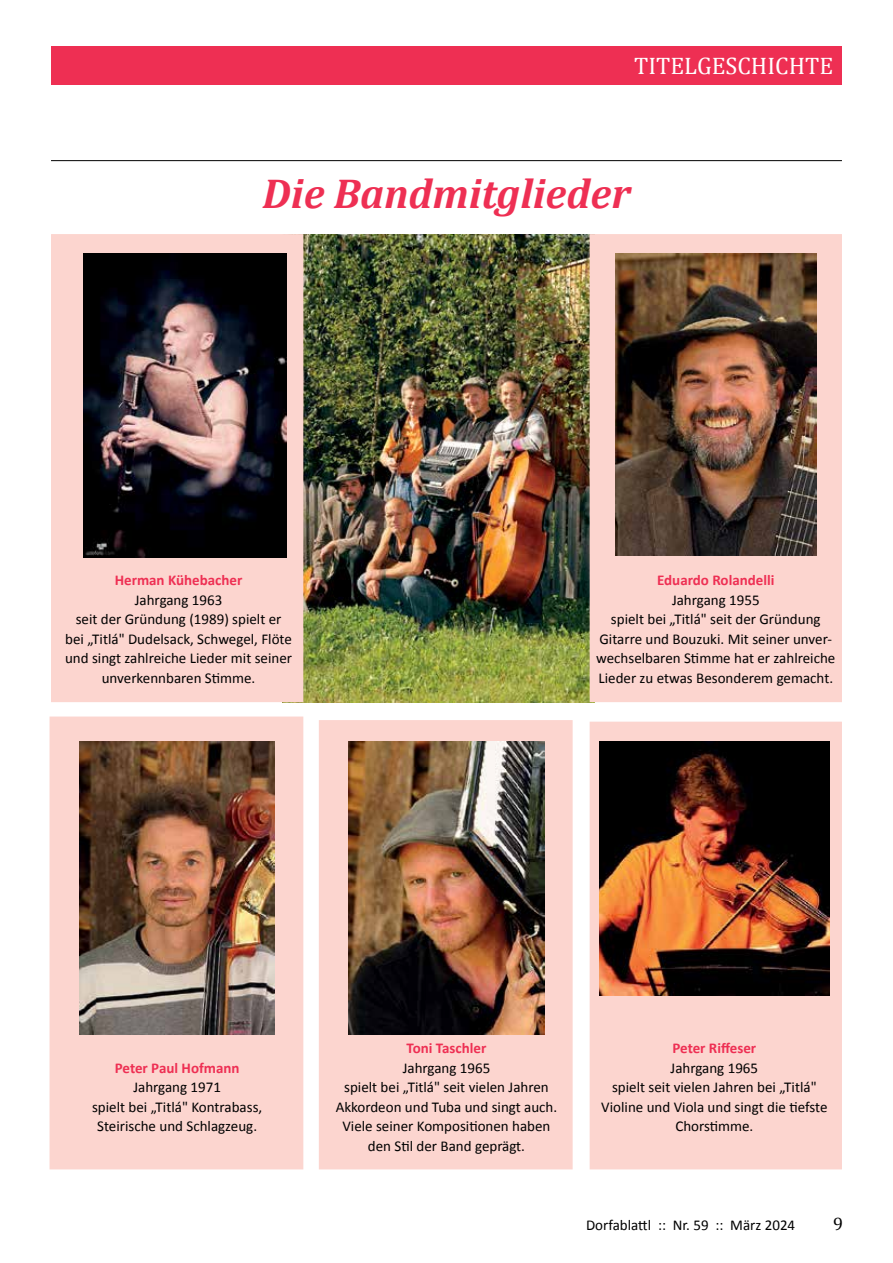
<style>
.page{position:relative;width:893px;height:1263px;background:#fff}
.page>*{position:absolute;margin:0;border:0;box-sizing:border-box;transform-origin:0 0}
.t1{font:italic 700 42px "Cambria";color:#ee2f53}
.t2{font:24px "Cambria";color:#fff}
.t3{font:18px "Cambria";color:#000}
.t4{font:15px/19.5px "Calibri";color:#000;text-align:center}
.t5{font:700 15px "Calibri";color:#ee2f53}
</style>
<div class="page">
<div style="left:51px;top:46px;width:791px;height:39px;background:#ee2f53"></div>
<img style="left:303px;top:234px;width:287px;height:468px">
<div style="left:590px;top:722px;width:252px;height:447px;background:#fcd5cf"></div>
<div style="left:319px;top:720px;width:254px;height:449px;background:#fcd5cf;border:2px solid #fcd5cf"></div>
<div style="left:50px;top:716px;width:253px;height:453px;background:#fcd5cf"></div>
<div style="left:590px;top:234px;width:252px;height:468px;background:#fcd5cf"></div>
<div style="left:51px;top:234px;width:252px;height:468px;background:#fcd5cf"></div>
<img style="left:84px;top:254px;width:202px;height:303px">
<img style="left:615px;top:254px;width:201px;height:301px">
<img style="left:79px;top:741px;width:196px;height:293px">
<img style="left:349px;top:741px;width:195px;height:293px">
<img style="left:600px;top:741px;width:229px;height:254px">
<hr style="left:51px;top:160px;width:791px;height:1px;background:#000">
<h2 class="t2" style="left:634px;top:52px;width:200px">TITELGESCHICHTE</h2>
<h1 class="t1" style="left:262px;top:164px;width:370px">Die Bandmitglieder</h1>
<p class="t5" style="left:115px;top:571px;width:129px">Herman Kühebacher</p>
<p class="t4" style="left:65px;top:590px;width:229px">Jahrgang 1963<br>seit der Gründung (1989) spielt er bei „Titlá" Dudelsack, Schwegel, Flöte und singt zahlreiche Lieder mit seiner unverkennbaren Stimme.</p>
<p class="t5" style="left:657px;top:571px;width:119px">Eduardo Rolandelli</p>
<p class="t4" style="left:596px;top:590px;width:241px">Jahrgang 1955<br>spielt bei „Titlá" seit der Gründung Gitarre und Bouzuki. Mit seiner unver&shy;wechselbaren Stimme hat er zahlreiche Lieder zu etwas Besonderem gemacht.</p>
<p class="t5" style="left:115px;top:1058px;width:126px">Peter Paul Hofmann</p>
<p class="t4" style="left:92px;top:1077px;width:172px">Jahrgang 1971<br>spielt bei „Titlá" Kontrabass,<br>Steirische und Schlagzeug.</p>
<p class="t5" style="left:407px;top:1039px;width:81px">Toni Taschler</p>
<p class="t4" style="left:336px;top:1058px;width:223px">Jahrgang 1965<br>spielt bei „Titlá" seit vielen Jahren<br>Akkordeon und Tuba und singt auch.<br>Viele seiner Kompositionen haben den Stil der Band geprägt.</p>
<p class="t5" style="left:672px;top:1039px;width:85px">Peter Riffeser</p>
<p class="t4" style="left:601px;top:1058px;width:228px">Jahrgang 1965<br>spielt seit vielen Jahren bei „Titlá"<br>Violine und Viola und singt die tiefste<br>Chorstimme.</p>
<p class="t4" style="left:586px;top:1215px;width:211px">Dorfablattl :: Nr. 59 :: März 2024</p>
<p class="t3" style="left:833px;top:1213px;width:11px">9</p>
</div>
